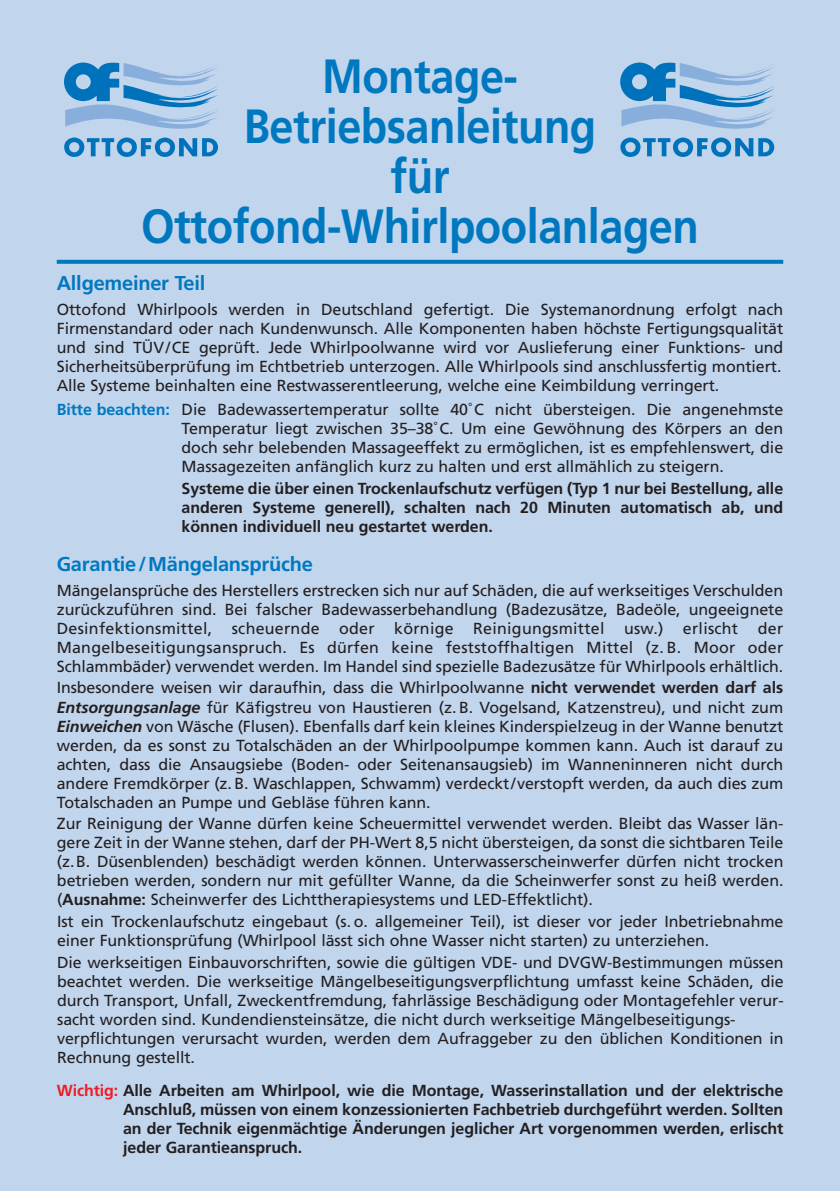
<style>
.page{position:relative;width:840px;height:1191px;background:#fff}
.page>*{position:absolute;margin:0;border:0;box-sizing:border-box;transform-origin:0 0}
.t1{font:700 48px/50px "Frutiger";letter-spacing:-.01em;color:#0078c0;text-align:center;scale:.9 1}
.t2{font:700 20px "Frutiger";letter-spacing:-.01em;color:#0078c0}
.t3{font:16px/19px "Frutiger";letter-spacing:-.005em;color:#231f20;text-align:justify}
.t4{font:700 16px/19px "Frutiger";letter-spacing:-.005em;color:#231f20;text-align:justify}
.s1{font-weight:700;color:#0078c0}
.s2{font-weight:700}
.s3{font-weight:700;font-style:italic}
.s4{color:#ee1d23}
</style>
<div class="page">
<div style="left:0;top:0;width:839px;height:1191px;background:#c1d5ed"></div>
<svg style="left:64px;top:138px;width:154px;height:19px"></svg>
<svg style="left:64px;top:63px;width:154px;height:66px"></svg>
<svg style="left:620px;top:138px;width:153px;height:19px"></svg>
<svg style="left:620px;top:63px;width:154px;height:66px"></svg>
<svg style="left:57px;top:260px;width:725px;height:4px;background:#097cc2"></svg>
<h1 class="t1" style="left:141px;top:55px;width:621px">Montage-<br>Betriebsanleitung<br>für<br>Ottofond-Whirlpoolanlagen</h1>
<p class="t2" style="left:57px;top:275px;width:150px">Allgemeiner Teil</p>
<p class="t3" style="left:57px;top:301px;width:727px">Ottofond Whirlpools werden in Deutschland gefertigt. Die Systemanordnung erfolgt nach Firmenstandard oder nach Kundenwunsch. Alle Komponenten haben höchste Fertigungsqualität und sind TÜV/CE geprüft. Jede Whirlpoolwanne wird vor Auslieferung einer Funktions- und Sicherheitsüberprüfung im Echtbetrieb unterzogen. Alle Whirlpools sind anschlussfertig montiert.<br>Alle Systeme beinhalten eine Restwasserentleerung, welche eine Keimbildung verringert.</p>
<p class="t3" style="left:181px;top:401px;width:602px;text-indent:-125px"><span class="s1">Bitte beachten:</span> Die Badewassertemperatur sollte 40˚C nicht übersteigen. Die angenehmste Temperatur liegt zwischen 35–38˚C. Um eine Gewöhnung des Körpers an den doch sehr belebenden Massageeffekt zu ermöglichen, ist es empfehlenswert, die Massagezeiten anfänglich kurz zu halten und erst allmählich zu steigern.</p>
<p class="t4" style="left:181px;top:480px;width:602px">Systeme die über einen Trockenlaufschutz verfügen (Typ 1 nur bei Bestellung, alle anderen Systeme generell), schalten nach 20 Minuten automatisch ab, und können individuell neu gestartet werden.</p>
<p class="t2" style="left:57px;top:556px;width:257px">Garantie/Mängelansprüche</p>
<p class="t3" style="left:57px;top:582px;width:727px">Mängelansprüche des Herstellers erstrecken sich nur auf Schäden, die auf werkseitiges Verschulden zurückzuführen sind. Bei falscher Badewasserbehandlung (Badezusätze, Badeöle, ungeeignete Desinfektionsmittel, scheuernde oder körnige Reinigungsmittel usw.) erlischt der Mangelbeseitigungsanspruch. Es dürfen keine feststoffhaltigen Mittel (z. B. Moor oder Schlammbäder) verwendet werden. Im Handel sind spezielle Badezusätze für Whirlpools erhältlich.</p>
<p class="t3" style="left:57px;top:679px;width:727px">Insbesondere weisen wir daraufhin, dass die Whirlpoolwanne <span class="s2">nicht verwendet werden darf als </span><span class="s3">Entsorgungsanlage</span> für Käfigstreu von Haustieren (z. B. Vogelsand, Katzenstreu), und nicht zum <span class="s3">Einweichen</span> von Wäsche (Flusen). Ebenfalls darf kein kleines Kinderspielzeug in der Wanne benutzt werden, da es sonst zu Totalschäden an der Whirlpoolpumpe kommen kann. Auch ist darauf zu achten, dass die Ansaugsiebe (Boden- oder Seitenansaugsieb) im Wanneninneren nicht durch andere Fremdkörper (z. B. Waschlappen, Schwamm) verdeckt/verstopft werden, da auch dies zum Totalschaden an Pumpe und Gebläse führen kann.</p>
<p class="t3" style="left:57px;top:815px;width:727px">Zur Reinigung der Wanne dürfen keine Scheuermittel verwendet werden. Bleibt das Wasser län&shy;gere Zeit in der Wanne stehen, darf der PH-Wert 8,5 nicht übersteigen, da sonst die sichtbaren Teile (z.B. Düsenblenden) beschädigt werden können. Unterwasserscheinwerfer dürfen nicht trocken betrieben werden, sondern nur mit gefüllter Wanne, da die Scheinwerfer sonst zu heiß werden. (<span class="s2">Ausnahme:</span> Scheinwerfer des Lichttherapiesystems und LED-Effektlicht).</p>
<p class="t3" style="left:57px;top:913px;width:727px">Ist ein Trockenlaufschutz eingebaut (s. o. allgemeiner Teil), ist dieser vor jeder Inbetriebnahme einer Funktionsprüfung (Whirlpool lässt sich ohne Wasser nicht starten) zu unterziehen.</p>
<p class="t3" style="left:57px;top:954px;width:727px;text-align:left">Die werkseitigen Einbauvorschriften, sowie die gültigen VDE- und DVGW-Bestimmungen müssen beachtet werden. Die werkseitige Mängelbeseitigungsverpflichtung umfasst keine Schäden, die durch Transport, Unfall, Zweckentfremdung, fahrlässige Beschädigung oder Montagefehler verur&shy;sacht worden sind. Kundendiensteinsätze, die nicht durch werkseitige Mängelbeseitigungs&shy;verpflichtungen verursacht wurden, werden dem Aufraggeber zu den üblichen Konditionen in Rechnung gestellt.</p>
<p class="t4" style="left:123px;top:1082px;width:661px;text-indent:-66px"><span class="s4">Wichtig:</span> Alle Arbeiten am Whirlpool, wie die Montage, Wasserinstallation und der elektrische Anschluß, müssen von einem konzessionierten Fachbetrieb durchgeführt werden. Sollten an der Technik eigenmächtige Änderungen jeglicher Art vorgenommen werden, erlischt jeder Garantieanspruch.</p>
</div>
